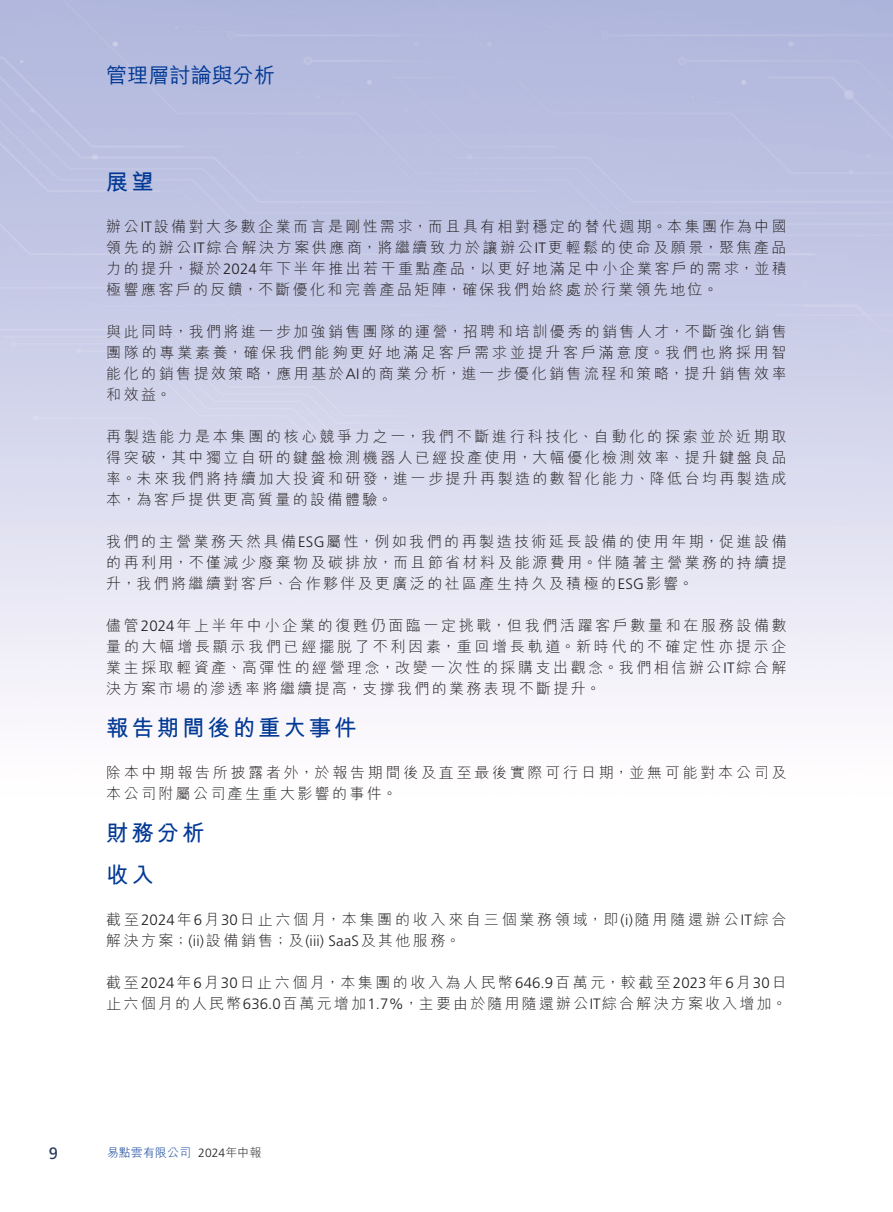
<style>
.page{position:relative;width:893px;height:1212px;background:#fff}
.page>*{position:absolute;margin:0;border:0;box-sizing:border-box;transform-origin:0 0}
.t1{font:700 22.5px/42px "M Hei HK";letter-spacing:.125em;color:#003894}
.t2{font:500 21px "M Hei HK";letter-spacing:.005em;color:#003894}
.t3{font:16.5px "Frutiger LT Pro";color:#283b58}
.t4{font:300 15px/21px "M Hei HK";letter-spacing:.16em;color:#231f20;text-align:justify}
.t5{font:300 15px/21px "M Hei HK";letter-spacing:.185em;color:#231f20}
.t6{font:300 12px "Frutiger LT Pro";color:#231f20}
.t7{font:300 12px "M Hei HK";letter-spacing:.01em;color:#003894}
.s1{font-family:"Frutiger LT Pro"}
.s2{font-family:"M Hei HK"}
</style>
<div class="page">
<h2 class="t2" style="left:106px;top:60px;width:170px">管理層討論與分析</h2>
<h1 class="t1" style="left:106px;top:159px;width:49px">展望</h1>
<p class="t4" style="left:106px;top:216px;width:682px">辦公<span class="s1">IT</span>設備對大多數企業而言是剛性需求，而且具有相對穩定的替代週期。本集團作為中國領先的辦公<span class="s1">IT</span>綜合解決方案供應商，將繼續致力於讓辦公<span class="s1">IT</span>更輕鬆的使命及願景，聚焦產品力的提升，擬於<span class="s1">2024</span>年下半年推出若干重點產品，以更好地滿足中小企業客戶的需求，並積極響應客戶的反饋，不斷優化和完善產品矩陣，確保我們始終處於行業領先地位。</p>
<p class="t4" style="left:106px;top:321px;width:682px">與此同時，我們將進一步加強銷售團隊的運營，招聘和培訓優秀的銷售人才，不斷強化銷售團隊的專業素養，確保我們能夠更好地滿足客戶需求並提升客戶滿意度。我們也將採用智能化的銷售提效策略，應用基於<span class="s1">AI</span>的商業分析，進一步優化銷售流程和策略，提升銷售效率和效益。</p>
<p class="t4" style="left:106px;top:426px;width:682px">再製造能力是本集團的核心競爭力之一，我們不斷進行科技化、自動化的探索並於近期取得突破，其中獨立自研的鍵盤檢測機器人已經投產使用，大幅優化檢測效率、提升鍵盤良品率。未來我們將持續加大投資和研發，進一步提升再製造的數智化能力、降低台均再製造成本，為客戶提供更高質量的設備體驗。</p>
<p class="t4" style="left:106px;top:531px;width:682px">我們的主營業務天然具備<span class="s1">ESG</span>屬性，例如我們的再製造技術延長設備的使用年期，促進設備的再利用，不僅減少廢棄物及碳排放，而且節省材料及能源費用。伴隨著主營業務的持續提升，我們將繼續對客戶、合作夥伴及更廣泛的社區產生持久及積極的<span class="s1">ESG</span>影響。</p>
<p class="t4" style="left:106px;top:615px;width:682px">儘管<span class="s1">2024</span>年上半年中小企業的復甦仍面臨一定挑戰，但我們活躍客戶數量和在服務設備數量的大幅增長顯示我們已經擺脫了不利因素，重回增長軌道。新時代的不確定性亦提示企業主採取輕資產、高彈性的經營理念，改變一次性的採購支出觀念。我們相信辦公<span class="s1">IT</span>綜合解決方案市場的滲透率將繼續提高，支撐我們的業務表現不斷提升。</p>
<h1 class="t1" style="left:106px;top:705px;width:252px">報告期間後的重大事件</h1>
<p class="t5" style="left:106px;top:762px;width:682px">除本中期報告所披露者外，於報告期間後及直至最後實際可行日期，並無可能對本公司及本公司附屬公司產生重大影響的事件。</p>
<h1 class="t1" style="left:106px;top:810px;width:100px">財務分析收入</h1>
<p class="t5" style="left:106px;top:909px;width:682px">截至<span class="s1">2024</span>年<span class="s1">6</span>月<span class="s1">30</span>日止六個月，本集團的收入來自三個業務領域，即 <span class="s1">)i(</span> 隨用隨還辦公<span class="s1">IT</span>綜合解決方案；<span class="s1">( )i i</span> 設備銷售；及<span class="s1">(iii) SaaS</span>及其他服務。</p>
<p class="t4" style="left:106px;top:972px;width:682px">截至<span class="s1">2024</span>年<span class="s1">6</span>月<span class="s1">30</span>日止六個月，本集團的收入為人民幣<span class="s1">646.9</span>百萬元，較截至<span class="s1">2023</span>年<span class="s1">6</span>月<span class="s1">30</span>日止六個月的人民幣<span class="s1">636.0</span>百萬元增加<span class="s1">1.7%</span>，主要由於隨用隨還辦公<span class="s1">IT</span>綜合解決方案收入增加。</p>
<p class="t3" style="left:49px;top:1144px;width:11px">9</p>
<p class="t7" style="left:107px;top:1144px;width:86px">易點雲有限公司</p>
<p class="t6" style="left:198px;top:1146px;width:65px">2024<span class="s2">年中報</span></p>
</div>
